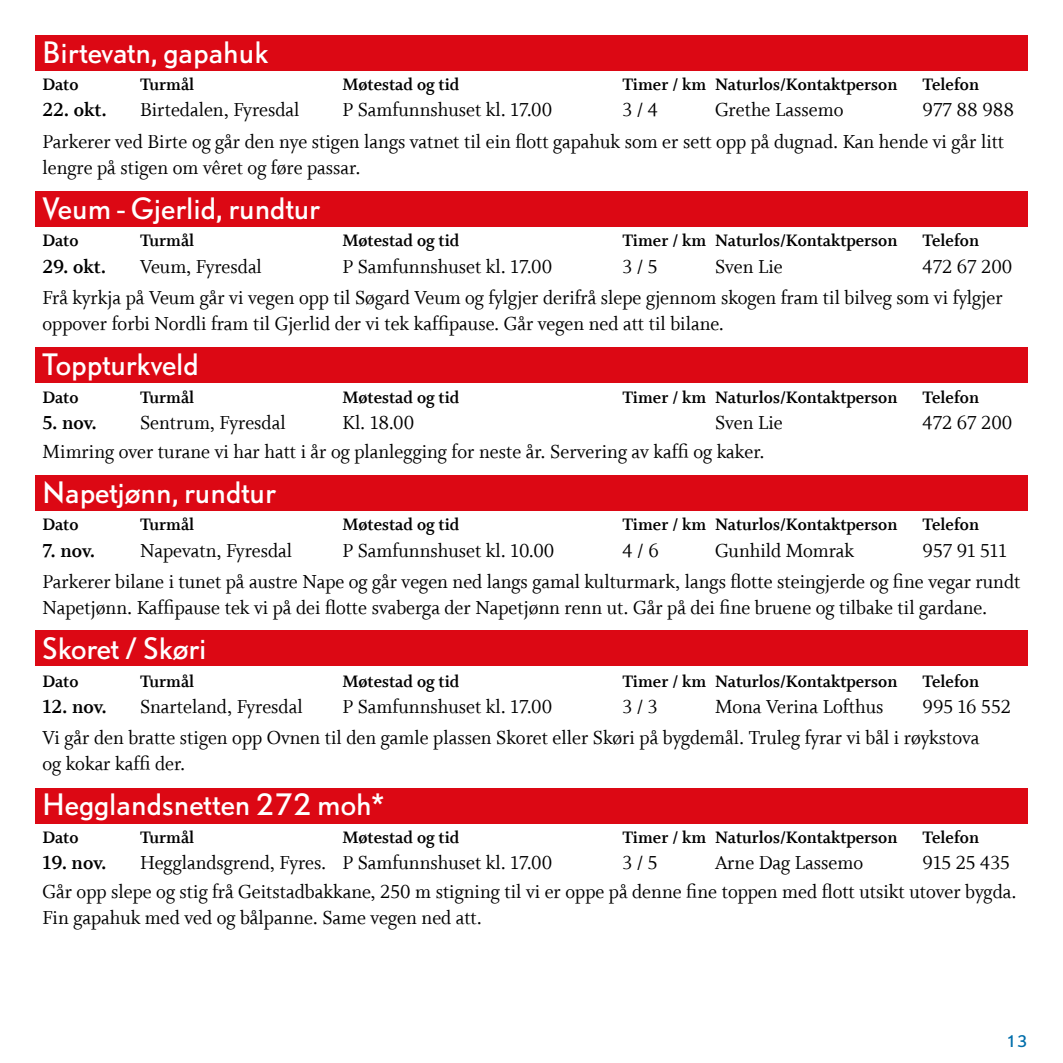
<style>
.page{position:relative;width:1063px;height:1063px;background:#fff}
.page>*{position:absolute;margin:0;border:0;box-sizing:border-box;transform-origin:0 0}
.t1{font:27.5px "DTL Nobel TOT";color:#fff}
.t2{font:21.25px/31.2px "Whitman Roman LF";color:#000}
.t3{font:21.25px "Whitman Bold LF";color:#000}
.t4{font:18.75px "Whitman Bold LF";color:#000}
.t5{font:15px "DTL Nobel TOT";color:#006eab}
</style>
<div class="page">
<div style="left:35px;top:35px;width:993px;height:36px;background:#dc0814"></div>
<div style="left:35px;top:191px;width:993px;height:36px;background:#dc0814"></div>
<div style="left:35px;top:347px;width:993px;height:36px;background:#dc0814"></div>
<div style="left:35px;top:475px;width:993px;height:35px;background:#dc0814"></div>
<div style="left:35px;top:631px;width:993px;height:35px;background:#dc0814"></div>
<div style="left:35px;top:788px;width:993px;height:36px;background:#dc0814"></div>
<p class="t1" style="left:43px;top:33px;width:227px">Birtevatn, gapahuk</p>
<p class="t4" style="left:43px;top:74px;width:38px">Dato</p>
<p class="t4" style="left:140px;top:74px;width:56px">Turmål</p>
<p class="t4" style="left:343px;top:74px;width:118px">Møtestad og tid</p>
<p class="t4" style="left:623px;top:74px;width:276px">Timer / km Naturlos/Kontaktperson</p>
<p class="t4" style="left:923px;top:74px;width:58px">Telefon</p>
<p class="t3" style="left:43px;top:98px;width:66px">22. okt.</p>
<p class="t2" style="left:140px;top:95px;width:161px">Birtedalen, Fyresdal</p>
<p class="t2" style="left:343px;top:95px;width:211px">P Samfunnshuset kl. 17.00</p>
<p class="t2" style="left:623px;top:95px;width:37px">3 / 4</p>
<p class="t2" style="left:715px;top:95px;width:130px">Grethe Lassemo</p>
<p class="t2" style="left:43px;top:95px;width:973px;text-indent:880px">977 88 988<br>Parkerer ved Birte og går den nye stigen langs vatnet til ein flott gapahuk som er sett opp på dugnad. Kan hende vi går litt</p>
<p class="t2" style="left:43px;top:152px;width:320px">lengre på stigen om vêret og føre passar.</p>
<p class="t1" style="left:43px;top:190px;width:279px">Veum - Gjerlid, rundtur</p>
<p class="t4" style="left:43px;top:230px;width:38px">Dato</p>
<p class="t4" style="left:140px;top:230px;width:56px">Turmål</p>
<p class="t4" style="left:343px;top:230px;width:118px">Møtestad og tid</p>
<p class="t4" style="left:623px;top:230px;width:276px">Timer / km Naturlos/Kontaktperson</p>
<p class="t4" style="left:923px;top:230px;width:58px">Telefon</p>
<p class="t3" style="left:43px;top:254px;width:65px">29. okt.</p>
<p class="t2" style="left:140px;top:251px;width:123px">Veum, Fyresdal</p>
<p class="t2" style="left:343px;top:251px;width:211px">P Samfunnshuset kl. 17.00</p>
<p class="t2" style="left:623px;top:251px;width:37px">3 / 5</p>
<p class="t2" style="left:715px;top:251px;width:69px">Sven Lie</p>
<p class="t2" style="left:43px;top:251px;width:971px;text-indent:880px">472 67 200<br>Frå kyrkja på Veum går vi vegen opp til Søgard Veum og fylgjer derifrå slepe gjennom skogen fram til bilveg som vi fylgjer</p>
<p class="t2" style="left:43px;top:309px;width:683px">oppover forbi Nordli fram til Gjerlid der vi tek kaffipause. Går vegen ned att til bilane.</p>
<p class="t1" style="left:43px;top:346px;width:158px">Toppturkveld</p>
<p class="t4" style="left:43px;top:387px;width:38px">Dato</p>
<p class="t4" style="left:140px;top:387px;width:56px">Turmål</p>
<p class="t4" style="left:343px;top:387px;width:118px">Møtestad og tid</p>
<p class="t4" style="left:623px;top:387px;width:276px">Timer / km Naturlos/Kontaktperson</p>
<p class="t4" style="left:923px;top:387px;width:58px">Telefon</p>
<p class="t3" style="left:43px;top:411px;width:56px">5. nov.</p>
<p class="t2" style="left:140px;top:407px;width:147px">Sentrum, Fyresdal</p>
<p class="t2" style="left:343px;top:407px;width:73px">Kl. 18.00</p>
<p class="t2" style="left:715px;top:407px;width:69px">Sven Lie</p>
<p class="t2" style="left:923px;top:407px;width:91px">472 67 200</p>
<p class="t2" style="left:43px;top:436px;width:724px">Mimring over turane vi har hatt i år og planlegging for neste år. Servering av kaffi og kaker.</p>
<p class="t1" style="left:43px;top:473px;width:235px">Napetjønn, rundtur</p>
<p class="t4" style="left:43px;top:514px;width:38px">Dato</p>
<p class="t4" style="left:140px;top:514px;width:56px">Turmål</p>
<p class="t4" style="left:343px;top:514px;width:118px">Møtestad og tid</p>
<p class="t4" style="left:623px;top:514px;width:276px">Timer / km Naturlos/Kontaktperson</p>
<p class="t4" style="left:923px;top:514px;width:58px">Telefon</p>
<p class="t3" style="left:43px;top:538px;width:54px">7. nov.</p>
<p class="t2" style="left:140px;top:535px;width:154px">Napevatn, Fyresdal</p>
<p class="t2" style="left:343px;top:535px;width:213px">P Samfunnshuset kl. 10.00</p>
<p class="t2" style="left:623px;top:535px;width:38px">4 / 6</p>
<p class="t2" style="left:715px;top:535px;width:141px">Gunhild Momrak</p>
<p class="t2" style="left:43px;top:535px;width:979px;text-indent:880px">957 91 511<br>Parkerer bilane i tunet på austre Nape og går vegen ned langs gamal kulturmark, langs flotte steingjerde og fine vegar rundt</p>
<p class="t2" style="left:43px;top:592px;width:946px">Napetjønn. Kaffipause tek vi på dei flotte svaberga der Napetjønn renn ut. Går på dei fine bruene og tilbake til gardane.</p>
<p class="t1" style="left:43px;top:630px;width:165px">Skoret / Skøri</p>
<p class="t4" style="left:43px;top:670px;width:38px">Dato</p>
<p class="t4" style="left:140px;top:670px;width:56px">Turmål</p>
<p class="t4" style="left:343px;top:670px;width:118px">Møtestad og tid</p>
<p class="t4" style="left:623px;top:670px;width:276px">Timer / km Naturlos/Kontaktperson</p>
<p class="t4" style="left:923px;top:670px;width:58px">Telefon</p>
<p class="t3" style="left:43px;top:694px;width:66px">12. nov.</p>
<p class="t2" style="left:140px;top:691px;width:164px">Snarteland, Fyresdal</p>
<p class="t2" style="left:343px;top:691px;width:211px">P Samfunnshuset kl. 17.00</p>
<p class="t2" style="left:623px;top:691px;width:37px">3 / 3</p>
<p class="t2" style="left:715px;top:691px;width:170px">Mona Verina Lofthus</p>
<p class="t2" style="left:43px;top:691px;width:970px;text-indent:880px">995 16 552<br>Vi går den bratte stigen opp Ovnen til den gamle plassen Skoret eller Skøri på bygdemål. Truleg fyrar vi bål i røykstova</p>
<p class="t2" style="left:43px;top:749px;width:144px">og kokar kaffi der.</p>
<p class="t1" style="left:43px;top:786px;width:343px">Hegglandsnetten 272 moh*</p>
<p class="t4" style="left:43px;top:827px;width:38px">Dato</p>
<p class="t4" style="left:140px;top:827px;width:56px">Turmål</p>
<p class="t4" style="left:343px;top:827px;width:118px">Møtestad og tid</p>
<p class="t4" style="left:623px;top:827px;width:276px">Timer / km Naturlos/Kontaktperson</p>
<p class="t4" style="left:923px;top:827px;width:58px">Telefon</p>
<p class="t3" style="left:43px;top:851px;width:65px">19. nov.</p>
<p class="t2" style="left:140px;top:847px;width:414px">Hegglandsgrend, Fyres. P Samfunnshuset kl. 17.00</p>
<p class="t2" style="left:623px;top:847px;width:37px">3 / 5</p>
<p class="t2" style="left:715px;top:847px;width:150px">Arne Dag Lassemo</p>
<p class="t2" style="left:43px;top:849px;width:976px;line-height:28.8px;text-indent:880px">915 25 435<br>Går opp slepe og stig frå Geitstadbakkane, 250 m stigning til vi er oppe på denne fine toppen med flott utsikt utover bygda.</p>
<p class="t2" style="left:43px;top:902px;width:441px">Fin gapahuk med ved og bålpanne. Same vegen ned att.</p>
<p class="t5" style="left:1007px;top:1031px;width:22px">13</p>
</div>
